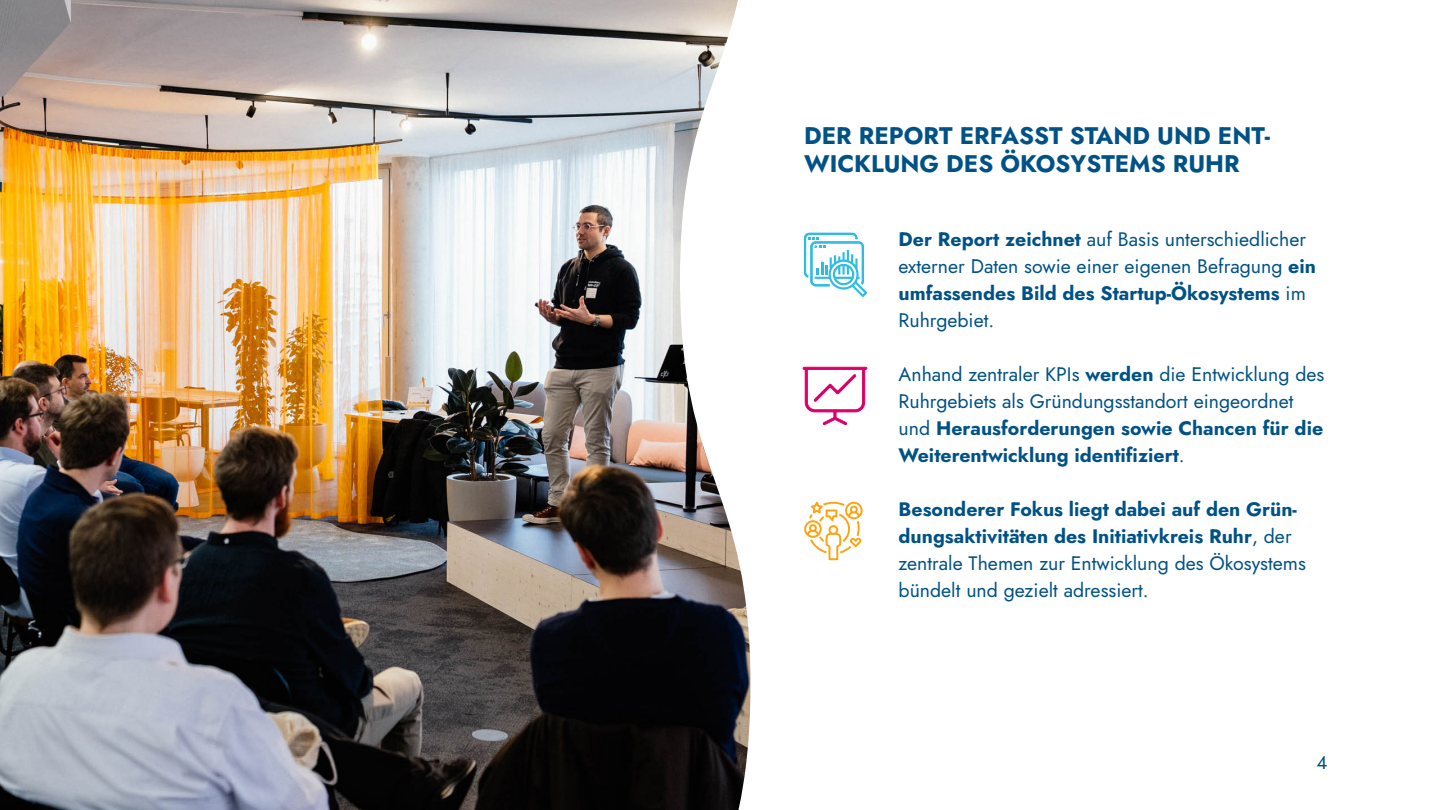
<style>
.page{position:relative;width:1440px;height:810px;background:#fff}
.page>*{position:absolute;margin:0;border:0;box-sizing:border-box;transform-origin:0 0}
.t1{font:24px/28.5px "Jost";color:#005286}
.t2{font:19.5px/27px "Jost";color:#005286}
.t3{font:18.75px "Jost";color:#005286}
</style>
<div class="page">
<svg style="left:804px;top:233px;width:63px;height:64px"></svg>
<svg style="left:802px;top:366px;width:66px;height:60px"></svg>
<svg style="left:804px;top:501px;width:59px;height:59px"></svg>
<img style="left:0;top:0;width:750px;height:810px">
<p class="t1" style="left:804px;top:121px;width:468px">DER REPORT ERFASST STAND UND ENT-<br>WICKLUNG DES ÖKOSYSTEMS RUHR</p>
<p class="t2" style="left:899px;top:226px;width:419px">Der Report zeichnet auf Basis unterschiedlicher externer Daten sowie einer eigenen Befragung ein umfassendes Bild des Startup-Ökosystems im Ruhrgebiet.</p>
<p class="t2" style="left:899px;top:361px;width:427px">Anhand zentraler KPIs werden die Entwicklung des Ruhrgebiets als Gründungsstandort eingeordnet und Herausforderungen sowie Chancen für die Weiterentwicklung identifiziert.</p>
<p class="t2" style="left:899px;top:496px;width:409px">Besonderer Fokus liegt dabei auf den Grün&shy;dungsaktivitäten des Initiativkreis Ruhr, der zentrale Themen zur Entwicklung des Ökosystems bündelt und gezielt adressiert.</p>
<p class="t3" style="left:1317px;top:750px;width:12px">4</p>
</div>
